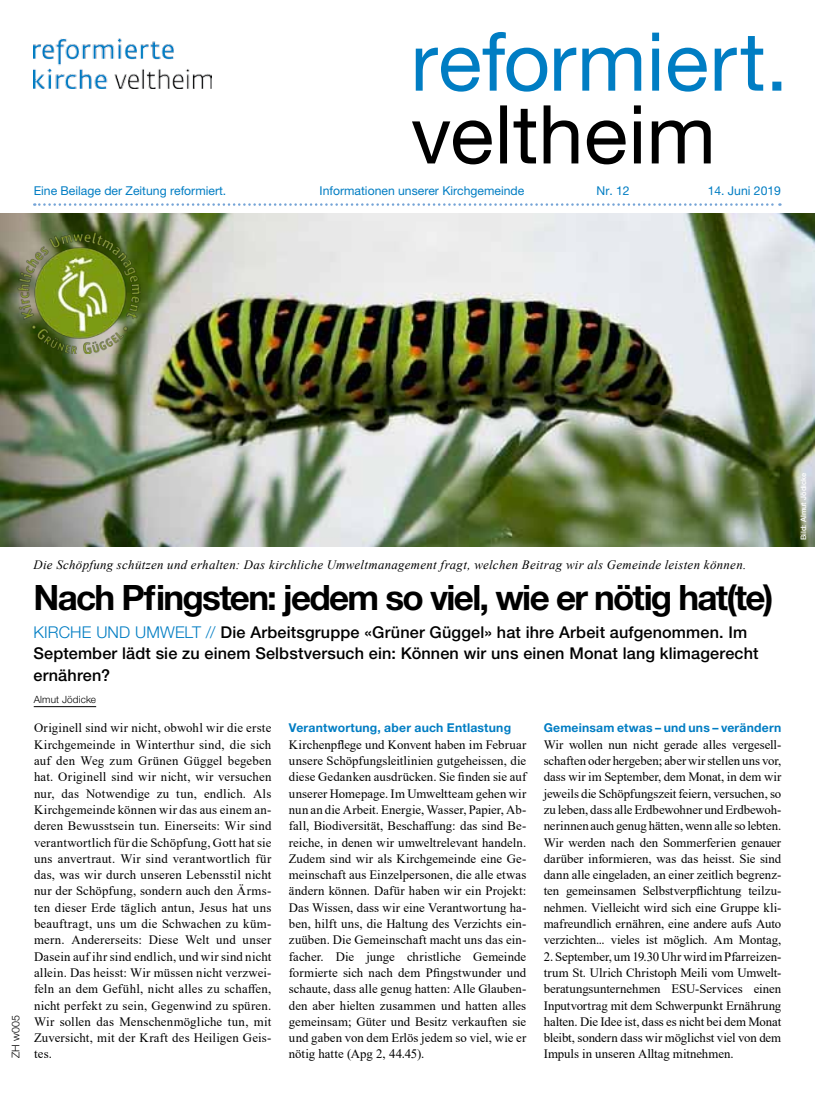
<style>
.page{position:relative;width:815px;height:1106px;background:#fff}
.page>*{position:absolute;margin:0;border:0;box-sizing:border-box;transform-origin:0 0}
.t1{font:700 35px "Helvetica Neue LT Pro";letter-spacing:-.05em;color:#000}
.t2{font:500 16.25px/21.2px "Helvetica Neue LT Pro";letter-spacing:.01em;color:#000}
.t3{font:12.75px/16.2px "Times New Roman";color:#000;text-align:justify}
.t4{font:italic 12.75px "Times New Roman";letter-spacing:.025em;color:#000}
.t5{font:12.25px "Helvetica Neue LT Pro";color:#007dc3}
.t6{font:700 12.25px "Helvetica Neue LT Pro";letter-spacing:.015em;color:#007dc3}
.t7{font:300 10.62px "Helvetica Neue LT Pro";letter-spacing:.035em;color:#000}
.t8{font:300 10px "Helvetica Neue LT Pro";letter-spacing:.015em;color:#000}
.t9{font:500 7.5px "Helvetica Neue LT Pro";letter-spacing:.005em;color:#fff}
.s1{font-weight:300;color:#007dc3}
</style>
<div class="page">
<svg style="left:412px;top:105px;width:299px;height:59px"></svg>
<svg style="left:416px;top:32px;width:365px;height:60px"></svg>
<img style="left:34px;top:39px;width:177px;height:49px">
<svg style="left:34px;top:203px;width:746px;height:3px"></svg>
<hr style="left:34px;top:706px;width:62px;height:1px;background:#000">
<img style="left:0;top:214px;width:815px;height:332px">
<img style="left:17px;top:231px;width:124px;height:123px">
<p class="t5" style="left:34px;top:183px;width:194px">Eine Beilage der Zeitung reformiert.</p>
<p class="t5" style="left:320px;top:183px;width:206px">Informationen unserer Kirchgemeinde</p>
<p class="t5" style="left:597px;top:183px;width:35px">Nr. 12</p>
<p class="t5" style="left:708px;top:183px;width:75px">14. Juni 2019</p>
<p class="t7" style="left:9px;top:1058px;width:45px;rotate:-90deg">ZH w005</p>
<p class="t4" style="left:33px;top:555px;width:714px">Die Schöpfung schützen und erhalten: Das kirchliche Umweltmanagement fragt, welchen Beitrag wir als Gemeinde leisten können.</p>
<h1 class="t1" style="left:34px;top:575px;width:741px">Nach Pfingsten: jedem so viel, wie er nötig hat(te)</h1>
<p class="t2" style="left:34px;top:621px;width:727px"><span class="s1">KIRCHE UND UMWELT //</span> Die Arbeitsgruppe «Grüner Güggel» hat ihre Arbeit aufgenommen. Im<br>September lädt sie zu einem Selbstversuch ein: Können wir uns einen Monat lang klimagerecht ernähren?</p>
<p class="t8" style="left:34px;top:693px;width:64px">Almut Jödicke</p>
<p class="t3" style="left:34px;top:719px;width:239px">Originell sind wir nicht, obwohl wir die erste Kirchgemeinde in Winterthur sind, die sich auf den Weg zum Grünen Güggel begeben hat. Originell sind wir nicht, wir versuchen nur, das Notwendige zu tun, endlich. Als Kirchgemeinde können wir das aus einem an&shy;deren Bewusstsein tun. Einerseits: Wir sind verantwortlich für die Schöpfung, Gott hat sie uns anvertraut. Wir sind verantwortlich für das, was wir durch unseren Lebensstil nicht nur der Schöpfung, sondern auch den Ärms&shy;ten dieser Erde täglich antun, Jesus hat uns beauftragt, uns um die Schwachen zu küm&shy;mern. Andererseits: Diese Welt und unser Dasein auf ihr sind endlich, und wir sind nicht allein. Das heisst: Wir müssen nicht verzwei&shy;feln an dem Gefühl, nicht alles zu schaffen, nicht perfekt zu sein, Gegenwind zu spüren.<br>Wir sollen das Menschenmögliche tun, mit Zuversicht, mit der Kraft des Heiligen Geis&shy;tes.</p>
<p class="t6" style="left:289px;top:720px;width:224px">Verantwortung, aber auch Entlastung</p>
<p class="t3" style="left:289px;top:736px;width:239px">Kirchenpflege und Konvent haben im Februar unsere Schöpfungsleitlinien gutgeheissen, die diese Gedanken ausdrücken. Sie finden sie auf unserer Homepage. Im Umweltteam gehen wir nun an die Arbeit. Energie, Wasser, Papier, Ab&shy;fall, Biodiversität, Beschaffung: das sind Be&shy;reiche, in denen wir umweltrelevant handeln.<br>Zudem sind wir als Kirchgemeinde eine Ge&shy;meinschaft aus Einzelpersonen, die alle etwas ändern können. Dafür haben wir ein Projekt:<br>Das Wissen, dass wir eine Verantwortung ha&shy;ben, hilft uns, die Haltung des Verzichts ein&shy;zuüben. Die Gemeinschaft macht uns das ein&shy;facher. Die junge christliche Gemeinde formierte sich nach dem Pfingstwunder und schaute, dass alle genug hatten: Alle Glauben&shy;den aber hielten zusammen und hatten alles gemeinsam; Güter und Besitz verkauften sie und gaben von dem Erlös jedem so viel, wie er nötig hatte (Apg 2, 44.45).</p>
<p class="t6" style="left:544px;top:720px;width:239px">Gemeinsam etwas – und uns – verändern</p>
<p class="t3" style="left:544px;top:736px;width:239px">Wir wollen nun nicht gerade alles vergesell&shy;schaften oder hergeben; aber wir stellen uns vor, dass wir im September, dem Monat, in dem wir jeweils die Schöpfungszeit feiern, versuchen, so zu leben, dass alle Erdbewohner und Erdbewoh&shy;nerinnen auch genug hätten, wenn alle so lebten.<br>Wir werden nach den Sommerferien genauer darüber informieren, was das heisst. Sie sind dann alle eingeladen, an einer zeitlich begrenz&shy;ten gemeinsamen Selbstverpflichtung teilzu&shy;nehmen. Vielleicht wird sich eine Gruppe kli&shy;mafreundlich ernähren, eine andere aufs Auto verzichten... vieles ist möglich. Am Montag,</p>
<p class="t3" style="left:544px;top:947px;width:239px">2. September, um 19.30 Uhr wird im Pfarreizen&shy;trum St. Ulrich Christoph Meili vom Umwelt&shy;beratungsunternehmen ESU-Services einen Inputvortrag mit dem Schwerpunkt Ernährung halten. Die Idee ist, dass es nicht bei dem Monat bleibt, sondern dass wir möglichst viel von dem</p>
<p class="t3" style="left:544px;top:1045px;width:191px">Impuls in unseren Alltag mitnehmen.</p>
<p class="t9" style="left:799px;top:540px;width:69px;rotate:-90deg">Bild: Almut Jödicke</p>
</div>
